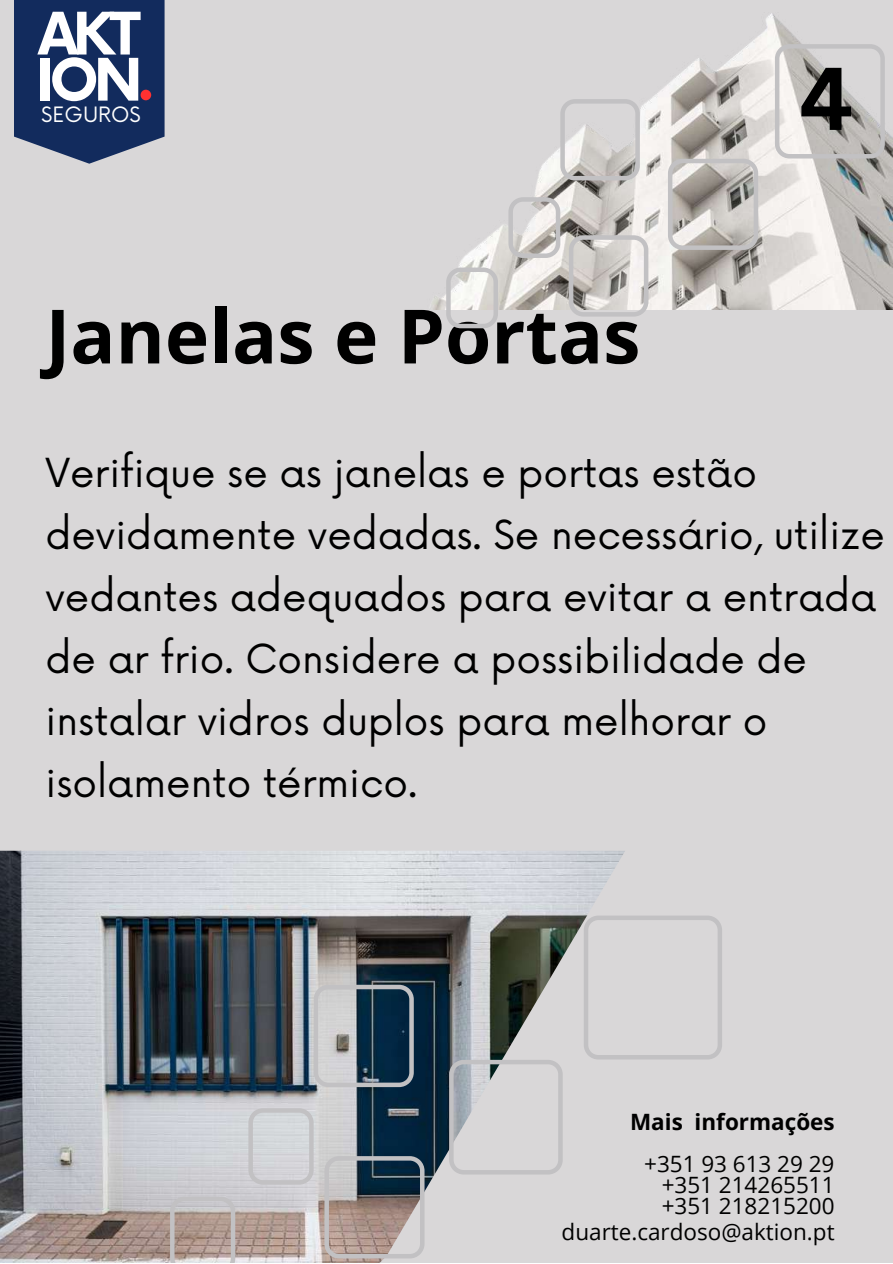
<style>
.page{position:relative;width:893px;height:1264px;background:#fff}
.page>*{position:absolute;margin:0;border:0;box-sizing:border-box;transform-origin:0 0}
.t1{font:700 86.85px "Canva Sans";color:#000}
.t2{font:700 75px "Open Sans";color:#000}
.t3{font:700 57px/46px "Now";letter-spacing:-.085em;color:#fff}
.t4{font:39px/61.8px "Now";color:#000}
.t5{font:22.5px/21.3px "Open Sans";color:#000;text-align:justify}
.t6{font:700 22.5px "Open Sans";color:#000}
.t7{font:20.55px "Now";color:#fff}
.s1{font-size:58.2px;color:#ff3131}
</style>
<div class="page">
<div style="left:0;top:0;width:892px;height:1262px;background:#d9d7d8"></div>
<svg style="left:14px;top:0;width:150px;height:164px;background:#223967"></svg>
<img style="left:0;top:850px;width:625px;height:412px">
<svg style="left:583px;top:915px;width:139px;height:144px"></svg>
<svg style="left:449px;top:1059px;width:113px;height:115px"></svg>
<svg style="left:324px;top:1156px;width:100px;height:102px;background:#908b8c"></svg>
<svg style="left:314px;top:984px;width:100px;height:103px"></svg>
<svg style="left:248px;top:1108px;width:65px;height:76px"></svg>
<svg style="left:170px;top:1196px;width:65px;height:66px;background:#b8a9a4"></svg>
<img style="left:433px;top:13px;width:459px;height:296px">
<svg style="left:774px;top:44px;width:110px;height:114px"></svg>
<svg style="left:668px;top:159px;width:90px;height:91px;background:#bab6b2"></svg>
<svg style="left:569px;top:235px;width:79px;height:81px"></svg>
<svg style="left:560px;top:99px;width:79px;height:81px"></svg>
<svg style="left:508px;top:197px;width:52px;height:61px"></svg>
<svg style="left:446px;top:267px;width:52px;height:61px"></svg>
<h3 class="t3" style="left:36px;top:14px;width:121px">AKT<br>ION<span class="s1">.</span></h3>
<p class="t7" style="left:41px;top:103px;width:101px">SEGUROS</p>
<h2 class="t2" style="left:45px;top:283px;width:596px">Janelas e Portas</h2>
<h1 class="t1" style="left:799px;top:37px;width:56px">4</h1>
<p class="t4" style="left:45px;top:444px;width:840px">Verifique se as janelas e portas estão devidamente vedadas. Se necessário, utilize vedantes adequados para evitar a entrada de ar frio. Considere a possibilidade de instalar vidros duplos para melhorar o isolamento térmico.</p>
<p class="t6" style="left:630px;top:1106px;width:206px">Mais informações</p>
<p class="t5" style="left:661px;top:1152px;width:174px;text-indent:-18px">+351 93 613 29 29 +351 214265511 +351 218215200</p>
<p class="t5" style="left:561px;top:1220px;width:274px">duarte.cardoso@aktion.pt</p>
</div>
